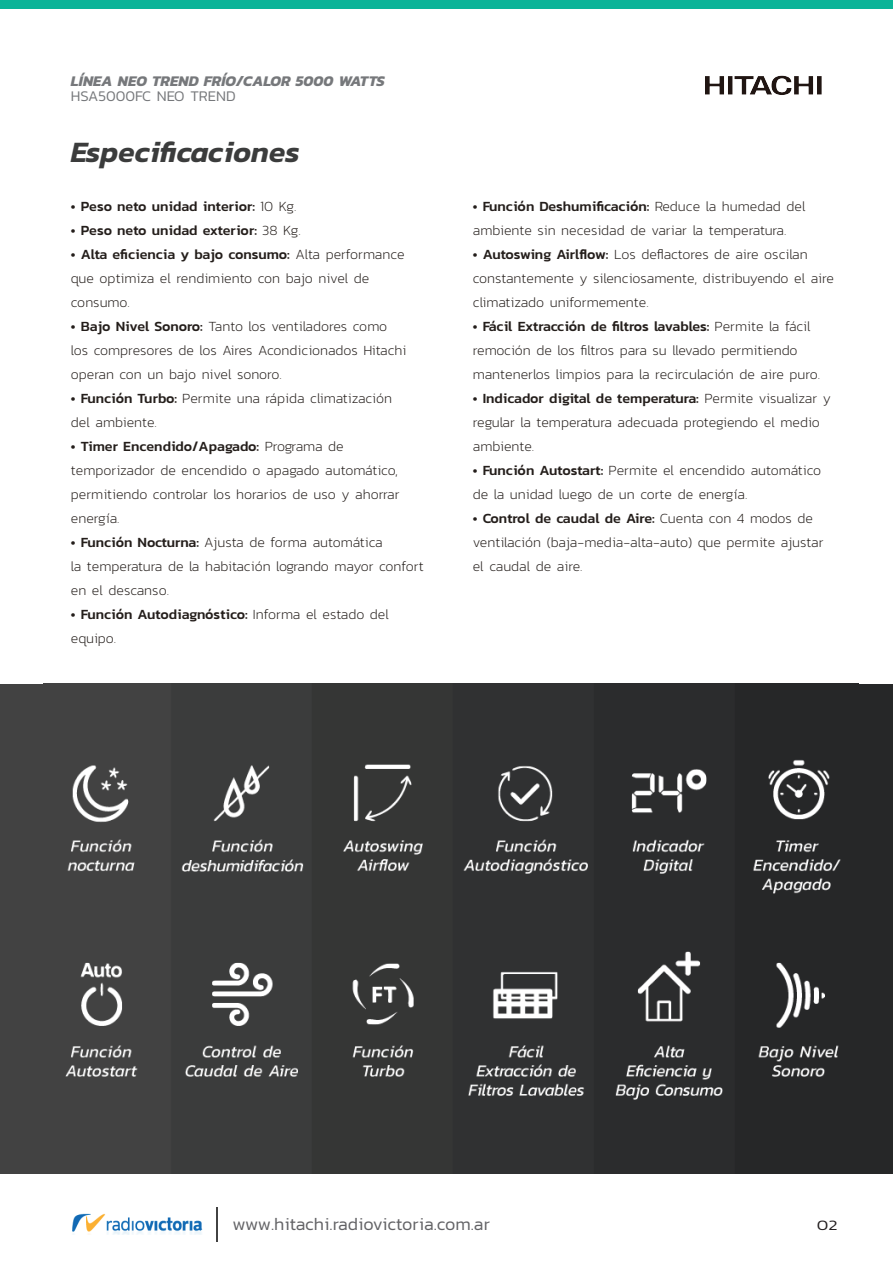
<style>
.page{position:relative;width:893px;height:1263px;background:#fff}
.page>*{position:absolute;margin:0;border:0;box-sizing:border-box;transform-origin:0 0}
.t1{font:italic 600 30px "Kanit";color:#3b3c3c}
.t2{font:300 18px "Kanit";color:#636366}
.t3{font:italic 700 15px "Kanit";color:#76787b}
.t4{font:300 15px "Kanit";color:#76787b}
.t5{font:300 14.55px "Kanit";color:#231f20;scale:1.24 1}
.t6{font:200 14.25px/24px "Kanit";color:#241e1b}
.t7{font:500 14.25px "Kanit";color:#241e1b}
.s1{font-weight:200}
.s2{font-weight:500}
</style>
<div class="page">
<div style="left:732px;top:684px;width:161px;height:489px;background:#262728"></div>
<div style="left:0;top:684px;width:171px;height:489px;background:#424242"></div>
<img style="left:65px;top:684px;width:776px;height:489px">
<img style="left:72px;top:1213px;width:131px;height:22px">
<hr style="left:216px;top:1208px;width:2px;height:34px;background:#424242">
<div style="left:0;top:0;width:893px;height:9px;background:#0bb498"></div>
<img style="left:705px;top:75px;width:116px;height:20px">
<p class="t3" style="left:71px;top:69px;width:315px">LÍNEA NEO TREND FRÍO/CALOR 5000 WATTS</p>
<p class="t4" style="left:71px;top:86px;width:167px">HSA5000FC NEO TREND</p>
<h1 class="t1" style="left:71px;top:129px;width:230px">Especificaciones</h1>
<p class="t7" style="left:71px;top:195px;width:227px">• Peso neto unidad interior: <span class="s1">10 Kg.</span></p>
<p class="t7" style="left:71px;top:219px;width:231px">• Peso neto unidad exterior: <span class="s1">38 Kg.</span></p>
<p class="t6" style="left:71px;top:242px;width:335px"><span class="s2">• Alta eficiencia y bajo consumo:</span> Alta performance que optimiza el rendimiento con bajo nivel de consumo.</p>
<p class="t6" style="left:71px;top:314px;width:337px"><span class="s2">• Bajo Nivel Sonoro:</span> Tanto los ventiladores como los compresores de los Aires Acondicionados Hitachi operan con un bajo nivel sonoro.</p>
<p class="t6" style="left:71px;top:386px;width:323px"><span class="s2">• Función Turbo:</span> Permite una rápida climatización del ambiente.</p>
<p class="t6" style="left:71px;top:434px;width:330px"><span class="s2">• Timer Encendido/Apagado:</span> Programa de temporizador de encendido o apagado automático, permitiendo controlar los horarios de uso y ahorrar energía.</p>
<p class="t6" style="left:71px;top:530px;width:354px"><span class="s2">• Función Nocturna:</span> Ajusta de forma automática<br>la temperatura de la habitación logrando mayor confort en el descanso.</p>
<p class="t6" style="left:71px;top:602px;width:319px"><span class="s2">• Función Autodiagnóstico:</span> Informa el estado del equipo.</p>
<p class="t6" style="left:473px;top:194px;width:334px"><span class="s2">• Función Deshumificación:</span> Reduce la humedad del ambiente sin necesidad de variar la temperatura.</p>
<p class="t6" style="left:473px;top:242px;width:363px"><span class="s2">• Autoswing Airlflow:</span> Los deflactores de aire oscilan constantemente y silenciosamente, distribuyendo el aire climatizado uniformemente.</p>
<p class="t6" style="left:473px;top:314px;width:349px"><span class="s2">• Fácil Extracción de filtros lavables:</span> Permite la fácil remoción de los filtros para su llevado permitiendo mantenerlos limpios para la recirculación de aire puro.</p>
<p class="t6" style="left:473px;top:386px;width:360px"><span class="s2">• Indicador digital de temperatura:</span> Permite visualizar y regular la temperatura adecuada protegiendo el medio ambiente.</p>
<p class="t6" style="left:473px;top:458px;width:350px"><span class="s2">• Función Autostart:</span> Permite el encendido automático de la unidad luego de un corte de energía.</p>
<p class="t6" style="left:473px;top:506px;width:352px"><span class="s2">• Control de caudal de Aire:</span> Cuenta con 4 modos de ventilación (baja-media-alta-auto) que permite ajustar el caudal de aire.</p>
<p class="t2" style="left:233px;top:1211px;width:259px">www.hitachi.radiovictoria.com.ar</p>
<p class="t5" style="left:817px;top:1215px;width:18px">02</p>
</div>
